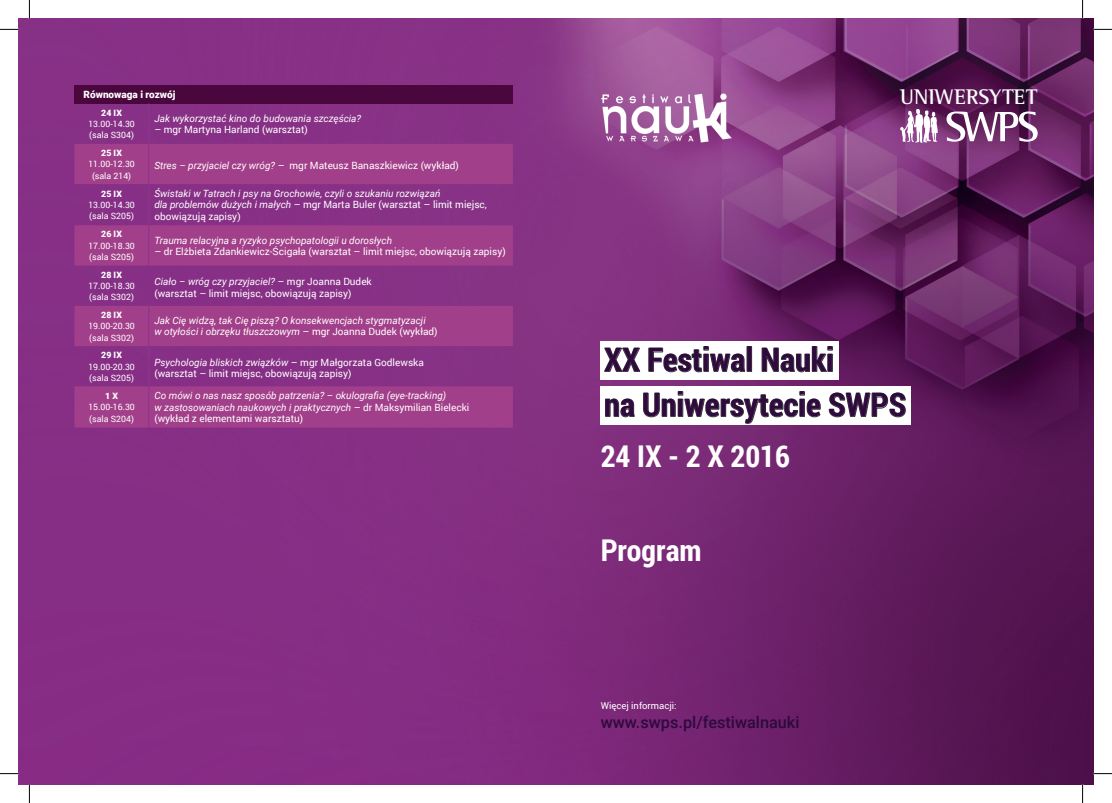
<style>
.page{position:relative;width:1112px;height:803px;background:#fff}
.page>*{position:absolute;margin:0;border:0;box-sizing:border-box;transform-origin:0 0}
.t1{font:700 32.5px/45px "Roboto Condensed";color:#2e0a3d}
.t2{font:700 30px "Roboto Condensed";color:#fff}
.t3{font:700 21.75px "Rotis Semi Serif Std";color:#fff}
.t4{font:500 16.25px "Roboto";color:#2e0a3d}
.t5{font:italic 10px/11.2px "Roboto";color:#fff}
.t6{font:10px/11.2px "Roboto";color:#fff}
.t7{font:900 10px "Roboto";color:#fff}
.t8{font:9.5px "Roboto";color:#fff}
.t9{font:8.75px/11.2px "Roboto";color:#fff}
.t10{font:900 8.75px "Roboto";letter-spacing:.005em;color:#fff}
.s1{font-style:italic}
.s2{font-style:normal}
</style>
<div class="page">
<img style="left:19px;top:19px;width:1073px;height:765px">
<div style="left:600px;top:341px;width:238px;height:39px;background:#fff"></div>
<div style="left:600px;top:386px;width:311px;height:39px;background:#fff"></div>
<svg style="left:604px;top:348px;width:36px;height:24px"></svg>
<svg style="left:648px;top:346px;width:97px;height:26px"></svg>
<svg style="left:761px;top:346px;width:71px;height:26px"></svg>
<svg style="left:605px;top:398px;width:29px;height:19px"></svg>
<svg style="left:643px;top:391px;width:177px;height:33px"></svg>
<svg style="left:828px;top:392px;width:77px;height:25px"></svg>
<img style="left:600px;top:94px;width:132px;height:48px">
<svg style="left:899px;top:109px;width:38px;height:34px"></svg>
<svg style="left:946px;top:111px;width:91px;height:31px"></svg>
<div style="left:74px;top:85px;width:438px;height:19px;background:#4a073e"></div>
<div style="left:74px;top:144px;width:438px;height:40px;background:#a23f8a"></div>
<div style="left:74px;top:225px;width:438px;height:41px;background:#a23f8a"></div>
<div style="left:74px;top:306px;width:438px;height:40px;background:#a23f8a"></div>
<div style="left:74px;top:386px;width:438px;height:42px;background:#a23f8a"></div>
<hr style="left:148px;top:104px;width:1px;height:40px;background:#90348a">
<hr style="left:148px;top:144px;width:1px;height:40px;background:#90348a">
<hr style="left:148px;top:184px;width:1px;height:41px;background:#90348a">
<hr style="left:148px;top:225px;width:1px;height:41px;background:#90348a">
<hr style="left:148px;top:306px;width:1px;height:40px;background:#90348a">
<hr style="left:148px;top:346px;width:1px;height:40px;background:#90348a">
<hr style="left:148px;top:386px;width:1px;height:42px;background:#90348a">
<svg style="left:0;top:29px;width:19px;height:1px"></svg>
<svg style="left:1092px;top:29px;width:19px;height:1px"></svg>
<svg style="left:0;top:773px;width:19px;height:1px"></svg>
<svg style="left:1092px;top:773px;width:19px;height:1px"></svg>
<svg style="left:29px;top:0;width:1px;height:19px"></svg>
<svg style="left:29px;top:784px;width:1px;height:19px"></svg>
<svg style="left:1081px;top:0;width:2px;height:19px"></svg>
<svg style="left:1081px;top:784px;width:2px;height:19px"></svg>
<p class="t7" style="left:84px;top:87px;width:93px">Równowaga i rozwój</p>
<p class="t10" style="left:101px;top:106px;width:22px">24 IX</p>
<p class="t9" style="left:88px;top:118px;width:48px">13.00-14.30 (sala S304)</p>
<p class="t5" style="left:154px;top:112px;width:208px">Jak wykorzystać kino do budowania szczęścia?</p>
<p class="t6" style="left:154px;top:124px;width:155px">– mgr Martyna Harland (warsztat)</p>
<p class="t10" style="left:101px;top:147px;width:22px">25 IX</p>
<p class="t9" style="left:88px;top:158px;width:48px;text-align:center">11.00-12.30 (sala 214)</p>
<p class="t6" style="left:154px;top:160px;width:306px"><span class="s1">Stres – przyjaciel czy wróg?</span> – mgr Mateusz Banaszkiewicz (wykład)</p>
<p class="t10" style="left:101px;top:187px;width:22px">25 IX</p>
<p class="t9" style="left:88px;top:199px;width:48px">13.00-14.30 (sala S205)</p>
<p class="t5" style="left:154px;top:188px;width:334px">Świstaki w Tatrach i psy na Grochowie, czyli o szukaniu rozwiązań<br>dla problemów dużych i małych <span class="s2">– mgr Marta Buler (warsztat – limit miejsc, obowiązują zapisy)</span></p>
<p class="t10" style="left:101px;top:228px;width:22px">26 IX</p>
<p class="t9" style="left:88px;top:240px;width:48px">17.00-18.30 (sala S205)</p>
<p class="t5" style="left:154px;top:234px;width:239px">Trauma relacyjna a ryzyko psychopatologii u dorosłych</p>
<p class="t6" style="left:154px;top:245px;width:353px">– dr Elżbieta Zdankiewicz-Ścigała (warsztat – limit miejsc, obowiązują zapisy)</p>
<p class="t10" style="left:101px;top:268px;width:22px">28 IX</p>
<p class="t9" style="left:88px;top:280px;width:48px">17.00-18.30 (sala S302)</p>
<p class="t6" style="left:154px;top:276px;width:219px"><span class="s1">Ciało – wróg czy przyjaciel?</span> – mgr Joanna Dudek (warsztat – limit miejsc, obowiązują zapisy)</p>
<p class="t10" style="left:101px;top:309px;width:22px">28 IX</p>
<p class="t9" style="left:88px;top:320px;width:48px">19.00-20.30 (sala S302)</p>
<p class="t5" style="left:154px;top:315px;width:285px">Jak Cię widzą, tak Cię piszą? O konsekwencjach stygmatyzacji<br>w otyłości i obrzęku tłuszczowym <span class="s2">– mgr Joanna Dudek (wykład)</span></p>
<p class="t10" style="left:101px;top:349px;width:22px">29 IX</p>
<p class="t9" style="left:88px;top:360px;width:48px">19.00-20.30 (sala S205)</p>
<p class="t6" style="left:154px;top:356px;width:271px"><span class="s1">Psychologia bliskich związków</span> – mgr Małgorzata Godlewska (warsztat – limit miejsc, obowiązują zapisy)</p>
<p class="t10" style="left:105px;top:390px;width:14px">1 X</p>
<p class="t9" style="left:88px;top:401px;width:48px">15.00-16.30 (sala S204)</p>
<p class="t5" style="left:154px;top:390px;width:316px">Co mówi o nas nasz sposób patrzenia? – okulografia (eye-tracking)<br>w zastosowaniach naukowych i praktycznych <span class="s2">– dr Maksymilian Bielecki (wykład z elementami warsztatu)</span></p>
<h3 class="t3" style="left:900px;top:84px;width:139px">UNIWERSYTET</h3>
<h1 class="t1" style="left:604px;top:336px;width:303px">XX Festiwal Nauki<br>na Uniwersytecie SWPS</h1>
<h2 class="t2" style="left:600px;top:435px;width:191px">24 IX - 2 X 2016</h2>
<h2 class="t2" style="left:600px;top:529px;width:102px">Program</h2>
<p class="t8" style="left:600px;top:699px;width:77px">Więcej informacji:</p>
<h3 class="t4" style="left:600px;top:711px;width:200px">www.swps.pl/festiwalnauki</h3>
</div>
